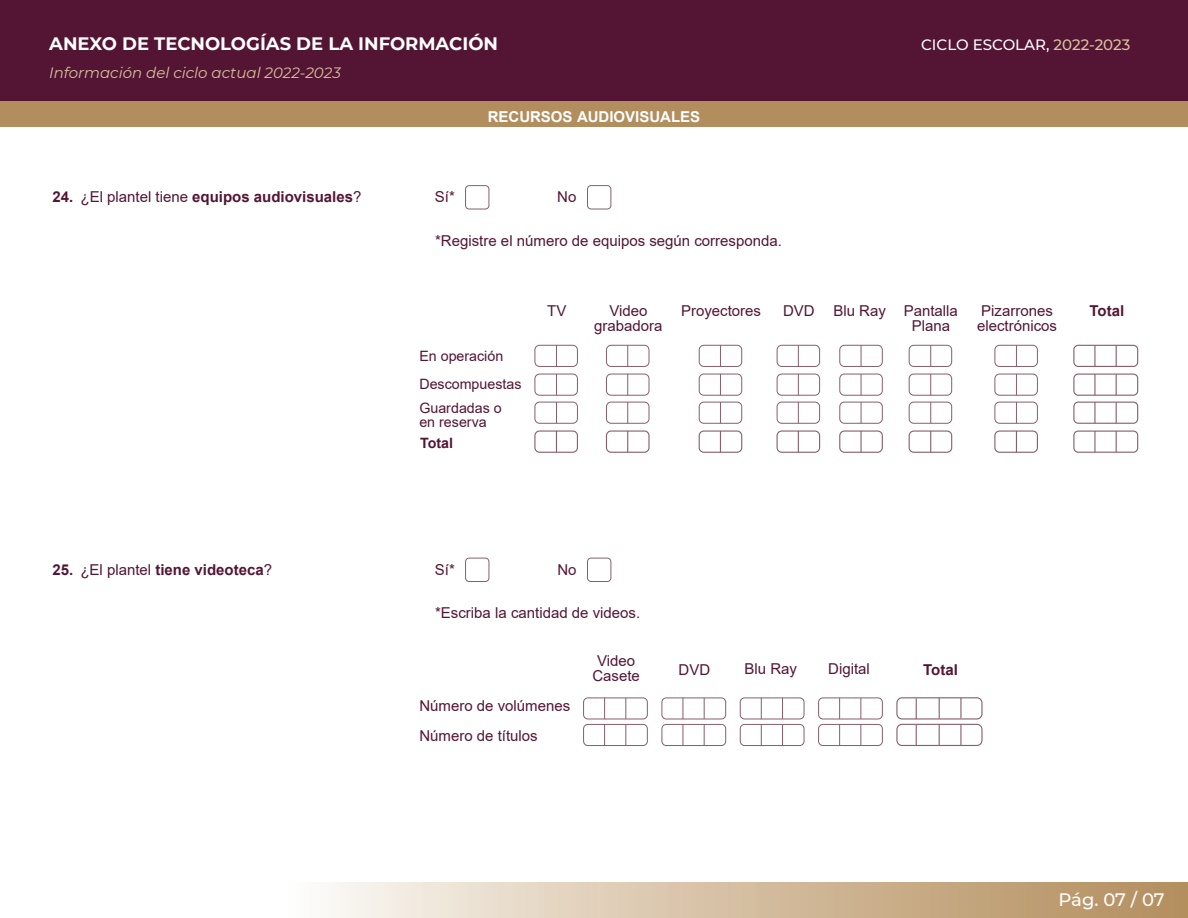
<style>
.page{position:relative;width:1188px;height:918px;background:#fff}
.page>*{position:absolute;margin:0;border:0;box-sizing:border-box;transform-origin:0 0}
.t1{font:700 18px "Montserrat";color:#fff}
.t2{font:500 18px "Montserrat";letter-spacing:-.005em;color:#fff}
.t3{font:15px/15px "Arial";color:#531533;text-align:center}
.t4{font:700 15px "Arial";color:#531533}
.t5{font:italic 15px "Montserrat";color:#d7c29d}
.t6{font:500 15px "Montserrat";color:#fff}
.t7{font:700 15px "Arial";color:#fff}
.t8{font:14.25px/28.5px "Arial";color:#531533}
.t9{font:700 14.25px "Arial";color:#531533}
.s1{font-weight:400}
.s2{color:#d7c29d}
</style>
<div class="page">
<div style="left:1073px;top:345px;width:65px;height:22px;border:1px solid #875e6c;border-radius:4px"></div>
<div style="left:1073px;top:374px;width:65px;height:22px;border:1px solid #875e6c;border-radius:4px"></div>
<div style="left:1073px;top:402px;width:65px;height:22px;border:1px solid #875e6c;border-radius:4px"></div>
<div style="left:1073px;top:431px;width:65px;height:22px;border:1px solid #875e6c;border-radius:4px"></div>
<div style="left:535px;top:345px;width:43px;height:22px;border:1px solid #875e6c;border-radius:5px"></div>
<div style="left:535px;top:374px;width:43px;height:22px;border:1px solid #875e6c;border-radius:5px"></div>
<div style="left:535px;top:402px;width:43px;height:22px;border:1px solid #875e6c;border-radius:5px"></div>
<div style="left:534px;top:430px;width:44px;height:23px;border:1px solid #875e6c;border-radius:5px"></div>
<div style="left:699px;top:345px;width:43px;height:22px;border:1px solid #875e6c;border-radius:5px"></div>
<div style="left:699px;top:374px;width:43px;height:22px;border:1px solid #875e6c;border-radius:5px"></div>
<div style="left:699px;top:402px;width:43px;height:22px;border:1px solid #875e6c;border-radius:5px"></div>
<div style="left:699px;top:430px;width:43px;height:23px;border:1px solid #875e6c;border-radius:5px"></div>
<div style="left:777px;top:345px;width:43px;height:22px;border:1px solid #875e6c;border-radius:5px"></div>
<div style="left:777px;top:374px;width:43px;height:22px;border:1px solid #875e6c;border-radius:5px"></div>
<div style="left:777px;top:402px;width:43px;height:22px;border:1px solid #875e6c;border-radius:5px"></div>
<div style="left:777px;top:430px;width:43px;height:23px;border:1px solid #875e6c;border-radius:5px"></div>
<div style="left:839px;top:345px;width:44px;height:22px;border:1px solid #875e6c;border-radius:5px"></div>
<div style="left:839px;top:374px;width:44px;height:22px;border:1px solid #875e6c;border-radius:5px"></div>
<div style="left:839px;top:402px;width:44px;height:22px;border:1px solid #875e6c;border-radius:5px"></div>
<div style="left:839px;top:430px;width:44px;height:23px;border:1px solid #875e6c;border-radius:5px"></div>
<div style="left:909px;top:345px;width:43px;height:22px;border:1px solid #875e6c;border-radius:5px"></div>
<div style="left:909px;top:374px;width:43px;height:22px;border:1px solid #875e6c;border-radius:5px"></div>
<div style="left:909px;top:402px;width:43px;height:22px;border:1px solid #875e6c;border-radius:5px"></div>
<div style="left:909px;top:430px;width:43px;height:23px;border:1px solid #875e6c;border-radius:5px"></div>
<div style="left:606px;top:345px;width:43px;height:22px;border:1px solid #875e6c;border-radius:5px"></div>
<div style="left:606px;top:374px;width:43px;height:22px;border:1px solid #875e6c;border-radius:5px"></div>
<div style="left:606px;top:402px;width:43px;height:22px;border:1px solid #875e6c;border-radius:5px"></div>
<div style="left:606px;top:430px;width:44px;height:23px;border:1px solid #875e6c;border-radius:5px"></div>
<div style="left:995px;top:345px;width:43px;height:22px;border:1px solid #875e6c;border-radius:5px"></div>
<div style="left:995px;top:374px;width:43px;height:22px;border:1px solid #875e6c;border-radius:5px"></div>
<div style="left:995px;top:402px;width:43px;height:22px;border:1px solid #875e6c;border-radius:5px"></div>
<div style="left:994px;top:430px;width:44px;height:23px;border:1px solid #875e6c;border-radius:5px"></div>
<div style="left:587px;top:185px;width:24px;height:24px;border:1px solid #875e6c;border-radius:4px"></div>
<div style="left:465px;top:185px;width:24px;height:24px;border:1px solid #875e6c;border-radius:4px"></div>
<div style="left:583px;top:698px;width:65px;height:21px;border:1px solid #875e6c;border-radius:4px"></div>
<div style="left:583px;top:724px;width:65px;height:22px;border:1px solid #875e6c;border-radius:4px"></div>
<div style="left:662px;top:698px;width:64px;height:21px;border:1px solid #875e6c;border-radius:4px"></div>
<div style="left:662px;top:724px;width:64px;height:22px;border:1px solid #875e6c;border-radius:4px"></div>
<div style="left:740px;top:698px;width:64px;height:21px;border:1px solid #875e6c;border-radius:4px"></div>
<div style="left:740px;top:724px;width:64px;height:22px;border:1px solid #875e6c;border-radius:4px"></div>
<div style="left:818px;top:698px;width:65px;height:21px;border:1px solid #875e6c;border-radius:4px"></div>
<div style="left:818px;top:724px;width:65px;height:22px;border:1px solid #875e6c;border-radius:4px"></div>
<div style="left:587px;top:558px;width:24px;height:24px;border:1px solid #875e6c;border-radius:4px"></div>
<div style="left:465px;top:558px;width:24px;height:24px;border:1px solid #875e6c;border-radius:4px"></div>
<div style="left:0;top:100px;width:1188px;height:27px;background:#b28e5e"></div>
<div style="left:285px;top:882px;width:903px;height:36px;background:linear-gradient(to right,#fcf9f5,#b18a57)"></div>
<div style="left:0;top:0;width:1188px;height:100px;background:#531533"></div>
<svg style="left:556px;top:345px;width:1px;height:21px"></svg>
<svg style="left:556px;top:374px;width:1px;height:21px"></svg>
<svg style="left:556px;top:402px;width:1px;height:21px"></svg>
<svg style="left:556px;top:431px;width:1px;height:21px"></svg>
<svg style="left:720px;top:345px;width:1px;height:21px"></svg>
<svg style="left:720px;top:374px;width:1px;height:21px"></svg>
<svg style="left:720px;top:402px;width:1px;height:21px"></svg>
<svg style="left:720px;top:431px;width:1px;height:21px"></svg>
<svg style="left:798px;top:345px;width:1px;height:21px"></svg>
<svg style="left:798px;top:374px;width:1px;height:21px"></svg>
<svg style="left:798px;top:402px;width:1px;height:21px"></svg>
<svg style="left:798px;top:431px;width:1px;height:21px"></svg>
<svg style="left:861px;top:345px;width:1px;height:21px"></svg>
<svg style="left:861px;top:374px;width:1px;height:21px"></svg>
<svg style="left:861px;top:402px;width:1px;height:21px"></svg>
<hr style="left:860px;top:431px;width:2px;height:21px;background:#875e6c">
<svg style="left:1116px;top:345px;width:1px;height:21px"></svg>
<hr style="left:1094px;top:345px;width:2px;height:21px;background:#875e6c">
<svg style="left:1116px;top:374px;width:1px;height:21px"></svg>
<hr style="left:1094px;top:374px;width:2px;height:21px;background:#875e6c">
<svg style="left:1116px;top:402px;width:1px;height:21px"></svg>
<hr style="left:1094px;top:402px;width:2px;height:21px;background:#875e6c">
<svg style="left:1116px;top:431px;width:1px;height:21px"></svg>
<hr style="left:1094px;top:431px;width:2px;height:21px;background:#875e6c">
<svg style="left:930px;top:345px;width:1px;height:21px"></svg>
<svg style="left:930px;top:374px;width:1px;height:21px"></svg>
<svg style="left:930px;top:402px;width:1px;height:21px"></svg>
<svg style="left:930px;top:431px;width:1px;height:21px"></svg>
<svg style="left:627px;top:345px;width:1px;height:21px"></svg>
<svg style="left:627px;top:374px;width:1px;height:21px"></svg>
<svg style="left:627px;top:402px;width:1px;height:21px"></svg>
<svg style="left:627px;top:431px;width:1px;height:21px"></svg>
<svg style="left:1016px;top:345px;width:1px;height:21px"></svg>
<svg style="left:1016px;top:374px;width:1px;height:21px"></svg>
<svg style="left:1016px;top:402px;width:1px;height:21px"></svg>
<svg style="left:1016px;top:431px;width:1px;height:21px"></svg>
<svg style="left:625px;top:698px;width:1px;height:21px"></svg>
<svg style="left:625px;top:725px;width:1px;height:20px"></svg>
<svg style="left:604px;top:698px;width:1px;height:48px"></svg>
<svg style="left:704px;top:698px;width:1px;height:21px"></svg>
<svg style="left:704px;top:725px;width:1px;height:20px"></svg>
<svg style="left:683px;top:698px;width:1px;height:48px"></svg>
<svg style="left:782px;top:698px;width:1px;height:21px"></svg>
<svg style="left:782px;top:725px;width:1px;height:20px"></svg>
<svg style="left:761px;top:698px;width:1px;height:48px"></svg>
<svg style="left:860px;top:698px;width:1px;height:21px"></svg>
<svg style="left:860px;top:725px;width:1px;height:20px"></svg>
<svg style="left:839px;top:698px;width:1px;height:48px"></svg>
<svg style="left:896px;top:697px;width:87px;height:49px"></svg>
<p class="t1" style="left:49px;top:30px;width:450px">ANEXO DE TECNOLOGÍAS DE LA INFORMACIÓN</p>
<p class="t5" style="left:49px;top:63px;width:293px">Información del ciclo actual 2022-2023</p>
<p class="t4" style="left:52px;top:186px;width:22px">24.</p>
<p class="t4" style="left:81px;top:186px;width:282px"><span class="s1">¿El plantel tiene</span> equipos audiovisuales<span class="s1">?</span></p>
<p class="t7" style="left:488px;top:106px;width:214px">RECURSOS AUDIOVISUALES</p>
<p class="t3" style="left:435px;top:189px;width:22px">Sí*</p>
<p class="t3" style="left:557px;top:189px;width:21px">No</p>
<p class="t3" style="left:435px;top:233px;width:348px">*Registre el número de equipos según corresponda.</p>
<p class="t6" style="left:921px;top:34px;width:211px">CICLO ESCOLAR, <span class="s2">2022-2023</span></p>
<p class="t8" style="left:419px;top:341px;width:104px">En operación<br>Descompuestas</p>
<p class="t8" style="left:419px;top:401px;width:84px;line-height:14.2px">Guardadas o en reserva</p>
<p class="t9" style="left:420px;top:432px;width:34px">Total</p>
<p class="t3" style="left:547px;top:303px;width:21px">TV</p>
<p class="t3" style="left:681px;top:303px;width:82px">Proyectores</p>
<p class="t3" style="left:783px;top:303px;width:176px">DVD Blu Ray Pantalla</p>
<p class="t4" style="left:1090px;top:300px;width:36px">Total</p>
<p class="t3" style="left:912px;top:318px;width:40px">Plana</p>
<p class="t3" style="left:594px;top:303px;width:70px">Video grabadora</p>
<p class="t3" style="left:977px;top:303px;width:82px;text-align:left">Pizarrones electrónicos</p>
<p class="t4" style="left:52px;top:559px;width:22px">25.</p>
<p class="t4" style="left:80px;top:559px;width:193px"><span class="s1">¿El plantel</span> tiene videoteca<span class="s1">?</span></p>
<p class="t3" style="left:435px;top:562px;width:22px">Sí*</p>
<p class="t3" style="left:557px;top:562px;width:21px">No</p>
<p class="t3" style="left:435px;top:605px;width:207px">*Escriba la cantidad de videos.</p>
<p class="t3" style="left:419px;top:691px;width:152px;line-height:29.8px;text-align:left">Número de volúmenes<br>Número de títulos</p>
<p class="t3" style="left:592px;top:653px;width:49px">Video<br>Casete</p>
<p class="t3" style="left:679px;top:662px;width:33px">DVD</p>
<p class="t3" style="left:745px;top:661px;width:54px">Blu Ray</p>
<p class="t3" style="left:828px;top:661px;width:43px">Digital</p>
<p class="t4" style="left:923px;top:659px;width:36px">Total</p>
<p class="t2" style="left:1059px;top:887px;width:108px">Pág. 07 / 07</p>
</div>
